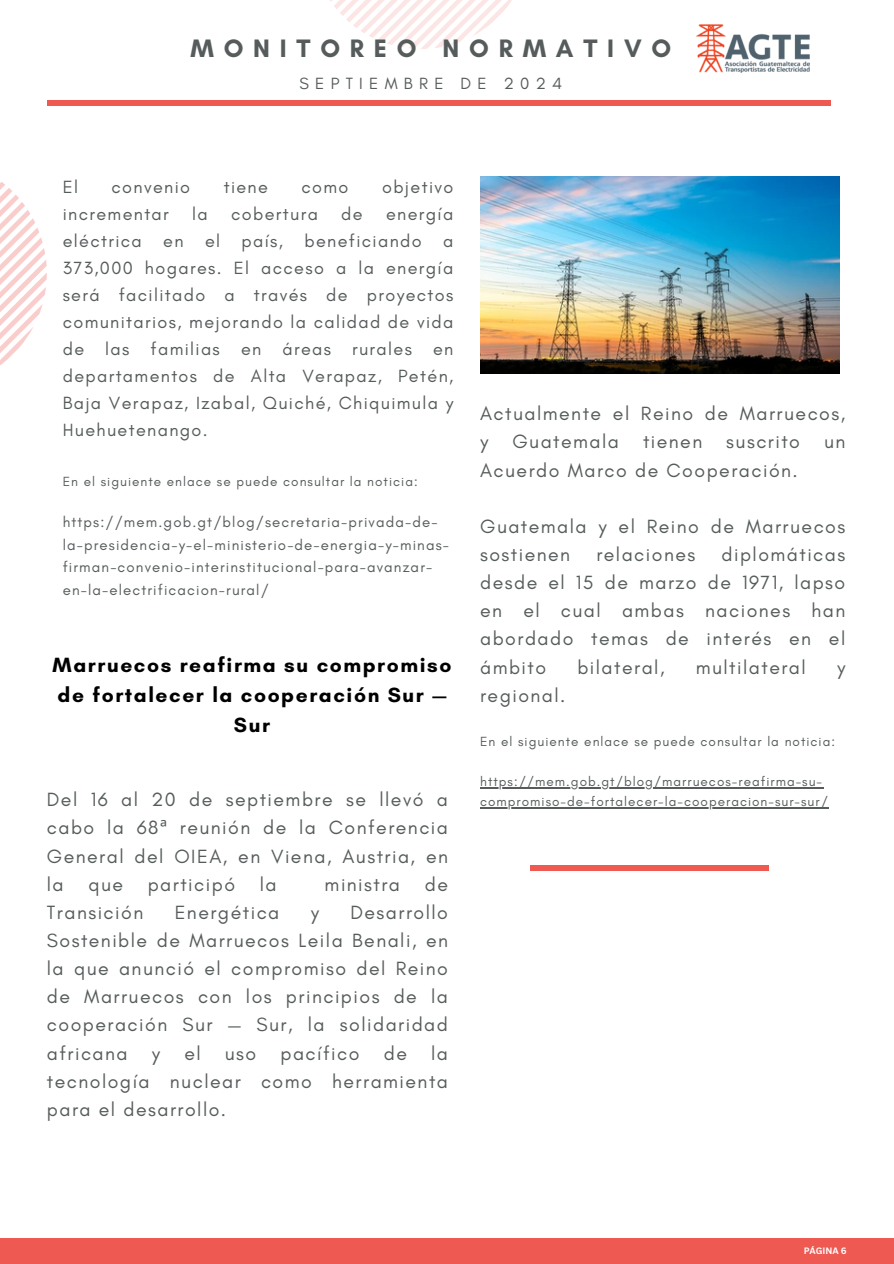
<style>
.page{position:relative;width:894px;height:1264px;background:#fff}
.page>*{position:absolute;margin:0;border:0;box-sizing:border-box;transform-origin:0 0}
.t1{font:700 25.65px "Glacial Indifference";letter-spacing:.38em;color:#565b5b}
.t2{font:700 21px/30.3px "Glacial Indifference";letter-spacing:.075em;color:#000;text-align:center}
.t3{font:19.5px/28.2px "Glacial Indifference";letter-spacing:.075em;color:#565b5b;text-align:justify}
.t4{font:18px/27px "Glacial Indifference";letter-spacing:.075em;color:#565b5b;text-align:justify}
.t5{font:16.5px "Glacial Indifference";letter-spacing:.38em;color:#565b5b}
.t6{font:15px/22.5px "Glacial Indifference";letter-spacing:.075em;color:#565b5b}
.t7{font:13.5px "Glacial Indifference";letter-spacing:.075em;color:#565b5b}
.t8{font:700 9px "Canva Sans";color:#fff}
.s1{font-family:"Noto Sans"}
</style>
<div class="page">
<svg style="left:0;top:182px;width:47px;height:183px"></svg>
<div style="left:0;top:1238px;width:893px;height:25px;background:#ee5952"></div>
<img style="left:480px;top:176px;width:359px;height:197px">
<hr style="left:480px;top:787px;width:343px;height:1px;background:#565b5b">
<hr style="left:480px;top:807px;width:348px;height:1px;background:#565b5b">
<div style="left:530px;top:865px;width:239px;height:5px;background:#ee5952"></div>
<svg style="left:330px;top:0;width:182px;height:49px"></svg>
<div style="left:48px;top:100px;width:783px;height:6px;background:#ee5952"></div>
<img style="left:696px;top:25px;width:113px;height:48px">
<h3 class="t1" style="left:190px;top:33px;width:482px">MONITOREO NORMATIVO</h3>
<h6 class="t5" style="left:299px;top:73px;width:264px">SEPTIEMBRE DE 2024</h6>
<h1 class="t4" style="left:63px;top:173px;width:17px">El</h1>
<h1 class="t4" style="left:111px;top:173px;width:80px">convenio</h1>
<h1 class="t4" style="left:224px;top:173px;width:46px">tiene</h1>
<h1 class="t4" style="left:301px;top:173px;width:48px">como</h1>
<h1 class="t4" style="left:382px;top:173px;width:73px">objetivo</h1>
<h1 class="t4" style="left:63px;top:200px;width:108px">incrementar</h1>
<h1 class="t4" style="left:192px;top:200px;width:17px">la</h1>
<h1 class="t4" style="left:231px;top:200px;width:88px">cobertura</h1>
<h1 class="t4" style="left:341px;top:200px;width:23px">de</h1>
<h1 class="t4" style="left:63px;top:200px;width:392px;text-indent:323px">energía eléctrica en el país, beneficiando a 373,000 hogares. El acceso a la energía será facilitado a través de proyectos comunitarios, mejorando la calidad de vida de las familias en áreas rurales en departamentos de Alta Verapaz, Petén, Baja Verapaz, Izabal, Quiché, Chiquimula y Huehuetenango.</h1>
<h4 class="t7" style="left:63px;top:472px;width:356px">En el siguiente enlace se puede consultar la noticia:</h4>
<p class="t6" style="left:63px;top:510px;width:387px">https://mem.gob.gt/blog/secretaria-privada-de&shy;la-presidencia-y-el-ministerio-de-energia-y-minas&shy;firman-convenio-interinstitucional-para-avanzar&shy;en-la-electrificacion-rural/</p>
<h5 class="t2" style="left:53px;top:649px;width:400px">Marruecos reafirma su compromiso de fortalecer la cooperación Sur —<br>Sur</h5>
<h6 class="t3" style="left:47px;top:785px;width:402px">Del 16 al 20 de septiembre se llevó a cabo la 68<span class="s1">ª</span> reunión de la Conferencia General del OIEA, en Viena, Austria, en la</h6>
<h6 class="t3" style="left:88px;top:869px;width:36px">que</h6>
<h6 class="t3" style="left:148px;top:869px;width:89px">participó</h6>
<h6 class="t3" style="left:260px;top:869px;width:18px">la</h6>
<h6 class="t3" style="left:324px;top:869px;width:77px">ministra</h6>
<h6 class="t3" style="left:424px;top:869px;width:25px">de</h6>
<h6 class="t3" style="left:47px;top:897px;width:98px">Transición</h6>
<h6 class="t3" style="left:175px;top:897px;width:106px">Energética</h6>
<h6 class="t3" style="left:311px;top:897px;width:10px">y</h6>
<h6 class="t3" style="left:47px;top:897px;width:402px;text-indent:303px">Desarrollo Sostenible de Marruecos Leila Benali, en la que anunció el compromiso del Reino de Marruecos con los principios de la cooperación Sur — Sur, la solidaridad africana y el uso pacífico de la tecnología nuclear como herramienta para el desarrollo.</h6>
<h6 class="t3" style="left:480px;top:399px;width:366px">Actualmente el Reino de Marruecos, y Guatemala tienen suscrito un Acuerdo Marco de Cooperación.</h6>
<h2 class="t3" style="left:480px;top:512px;width:366px">Guatemala y el Reino de Marruecos sostienen</h2>
<h2 class="t3" style="left:480px;top:540px;width:366px;text-indent:241px">diplomáticas desde el 15 de marzo de 1971, lapso en el cual ambas naciones han abordado temas de interés en el ámbito</h2>
<h2 class="t3" style="left:596px;top:540px;width:100px">relaciones</h2>
<h2 class="t3" style="left:577px;top:652px;width:89px">bilateral,</h2>
<h2 class="t3" style="left:695px;top:652px;width:111px">multilateral</h2>
<h2 class="t3" style="left:836px;top:652px;width:10px">y</h2>
<h2 class="t3" style="left:480px;top:680px;width:87px">regional.</h2>
<h3 class="t7" style="left:480px;top:732px;width:356px">En el siguiente enlace se puede consultar la noticia:</h3>
<p class="t7" style="left:480px;top:773px;width:343px">https://mem.gob.gt/blog/marruecos-reafirma-su-</p>
<h3 class="t7" style="left:480px;top:793px;width:349px">compromiso-de-fortalecer-la-cooperacion-sur-sur/</h3>
<p class="t8" style="left:803px;top:1243px;width:45px">PÁGINA 6</p>
</div>
